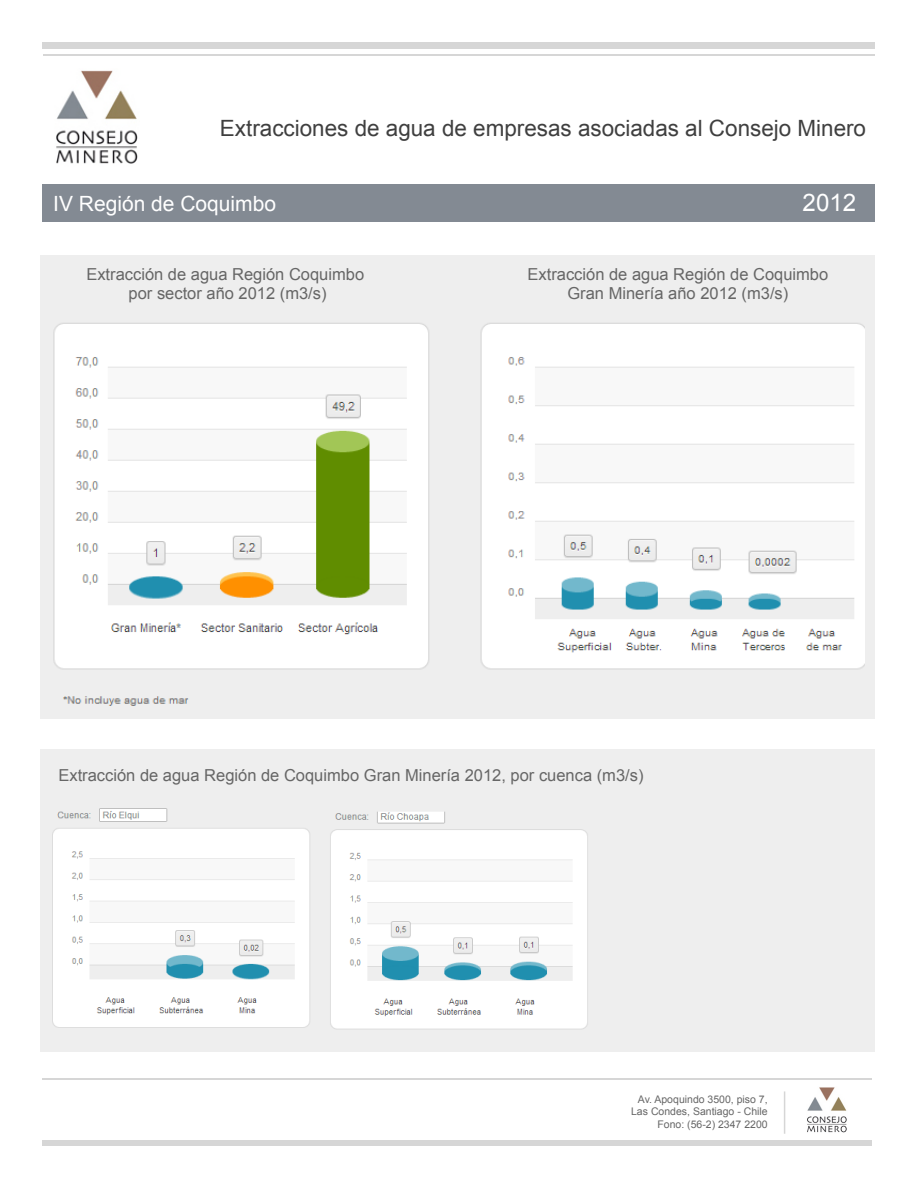
<style>
.page{position:relative;width:918px;height:1188px;background:#fff}
.page>*{position:absolute;margin:0;border:0;box-sizing:border-box;transform-origin:0 0}
.t1{font:24.15px "Arial";color:#fff}
.t2{font:22.5px "Arial";color:#3f3f3f}
.t3{font:21px "Arial";color:#fff}
.t4{font:16.5px/19.8px "Arial";color:#666;text-align:center}
.t5{font:10.5px/12.6px "Arial";color:#666;text-align:right}
</style>
<div class="page">
<div style="left:43px;top:43px;width:832px;height:6px;background:#d6d6d6"></div>
<hr style="left:44px;top:55px;width:831px;height:1px;background:#d6d6d6">
<div style="left:43px;top:184px;width:832px;height:37px;background:#838a93"></div>
<img style="left:56px;top:70px;width:82px;height:94px">
<div style="left:41px;top:749px;width:834px;height:303px;background:#eee"></div>
<div style="left:41px;top:255px;width:834px;height:464px;background:#eee"></div>
<hr style="left:42px;top:1079px;width:830px;height:1px;background:#d6d6d6">
<div style="left:42px;top:1140px;width:830px;height:6px;background:#d6d6d6"></div>
<img style="left:807px;top:1087px;width:40px;height:46px">
<hr style="left:784px;top:1091px;width:1px;height:43px;background:#d6d6d6">
<img style="left:52px;top:808px;width:536px;height:221px">
<img style="left:53px;top:323px;width:812px;height:383px">
<h2 class="t2" style="left:220px;top:114px;width:648px">Extracciones de agua de empresas asociadas al Consejo Minero</h2>
<p class="t3" style="left:53px;top:190px;width:224px">IV Región de Coquimbo</p>
<h1 class="t1" style="left:803px;top:187px;width:55px">2012</h1>
<p class="t4" style="left:86px;top:264px;width:279px">Extracción de agua Región Coquimbo por sector año 2012 (m3/s)</p>
<p class="t4" style="left:527px;top:264px;width:302px">Extracción de agua Región de Coquimbo<br>Gran Minería año 2012 (m3/s)</p>
<p class="t4" style="left:58px;top:765px;width:587px">Extracción de agua Región de Coquimbo Gran Minería 2012, por cuenca (m3/s)</p>
<p class="t5" style="left:631px;top:1093px;width:138px">Av. Apoquindo 3500, piso 7,<br>Las Condes, Santiago - Chile<br>Fono: (56-2) 2347 2200</p>
</div>
